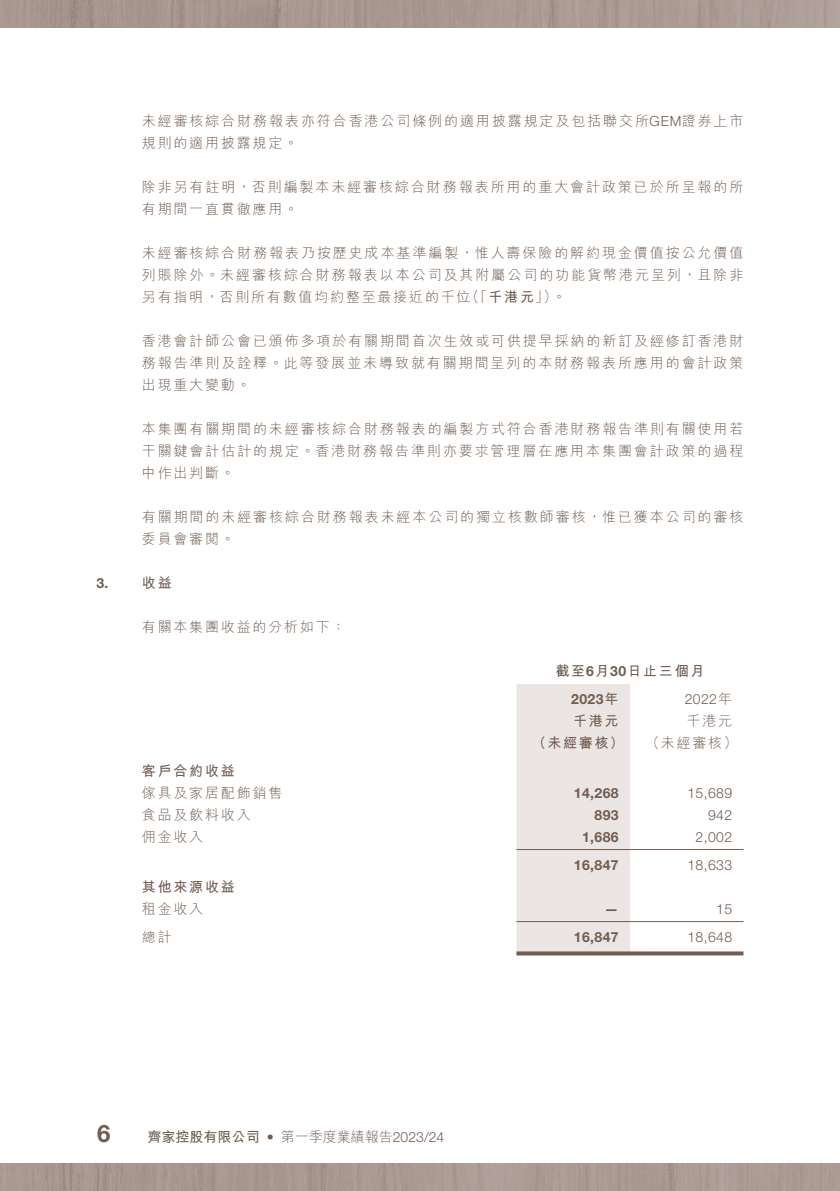
<style>
.page{position:relative;width:840px;height:1191px;background:#fff}
.page>*{position:absolute;margin:0;border:0;box-sizing:border-box;transform-origin:0 0}
.t1{font:700 24px "Helvetica Neue LT Std";color:#725d51}
.t2{font:300 14px/22px "M Hei HK";letter-spacing:.135em;color:#725d51}
.t3{font:700 14px "Helvetica Neue LT Std";letter-spacing:.03em;color:#725d51}
.t4{font:300 14px "Helvetica Neue LT Std";letter-spacing:.03em;color:#725d51}
.t5{font:700 14px "M Hei HK";letter-spacing:.13em;color:#725d51}
.t6{font:700 14px "M Hei HK";color:#725d51}
.s1{font-family:"Helvetica Neue LT Std"}
.s2{font-weight:700}
.s3{font-family:"M Hei HK"}
.s4{font-family:"Helvetica Neue LT Std";font-weight:300}
.s5{font-weight:300}
</style>
<div class="page">
<img style="left:0;top:0;width:840px;height:1191px">
<div style="left:0;top:28px;width:839px;height:1134px;background:#fff"></div>
<div style="left:516px;top:684px;width:113px;height:267px;background:#ebe5e3"></div>
<hr style="left:516px;top:849px;width:113px;height:1px;background:#725d51">
<hr style="left:629px;top:849px;width:114px;height:1px;background:#725d51">
<hr style="left:516px;top:921px;width:113px;height:1px;background:#725d51">
<hr style="left:629px;top:921px;width:114px;height:1px;background:#725d51">
<svg style="left:516px;top:951px;width:113px;height:4px"></svg>
<svg style="left:629px;top:951px;width:114px;height:4px"></svg>
<p class="t2" style="left:142px;top:110px;width:602px">未經審核綜合財務報表亦符合香港公司條例的適用披露規定及包括聯交所<span class="s1">GEM</span>證券上市規則的適用披露規定。</p>
<p class="t2" style="left:142px;top:176px;width:602px">除非另有註明，否則編製本未經審核綜合財務報表所用的重大會計政策已於所呈報的所有期間一直貫徹應用。</p>
<p class="t2" style="left:142px;top:242px;width:602px;text-align:justify">未經審核綜合財務報表乃按歷史成本基準編製，惟人壽保險的解約現金價值按公允價值列賬除外。未經審核綜合財務報表以本公司及其附屬公司的功能貨幣港元呈列，且除非另有指明，否則所有數值均約整至最接近的千位（「<span class="s2">千港元</span>」）。</p>
<p class="t2" style="left:142px;top:330px;width:602px;text-align:justify">香港會計師公會已頒佈多項於有關期間首次生效或可供提早採納的新訂及經修訂香港財務報告準則及詮釋。此等發展並未導致就有關期間呈列的本財務報表所應用的會計政策出現重大變動。</p>
<p class="t2" style="left:142px;top:418px;width:602px;text-align:justify">本集團有關期間的未經審核綜合財務報表的編製方式符合香港財務報告準則有關使用若干關鍵會計估計的規定。香港財務報告準則亦要求管理層在應用本集團會計政策的過程中作出判斷。</p>
<p class="t2" style="left:142px;top:506px;width:602px">有關期間的未經審核綜合財務報表未經本公司的獨立核數師審核，惟已獲本公司的審核委員會審閱。</p>
<p class="t3" style="left:96px;top:574px;width:77px">3. <span class="s3">收益</span></p>
<p class="t2" style="left:142px;top:616px;width:205px">有關本集團收益的分析如下：</p>
<p class="t5" style="left:555px;top:661px;width:151px">截至<span class="s1">6</span>月<span class="s1">30</span>日止三個月</p>
<p class="t3" style="left:571px;top:690px;width:49px">2023<span class="s3">年</span></p>
<p class="t4" style="left:684px;top:690px;width:49px">2022<span class="s3">年</span></p>
<p class="t5" style="left:572px;top:711px;width:47px">千港元</p>
<p class="t2" style="left:686px;top:710px;width:47px">千港元</p>
<p class="t5" style="left:532px;top:733px;width:93px">（未經審核）</p>
<p class="t2" style="left:645px;top:732px;width:93px">（未經審核）</p>
<p class="t5" style="left:142px;top:761px;width:94px">客戶合約收益</p>
<p class="t2" style="left:142px;top:782px;width:142px">傢具及家居配飾銷售</p>
<p class="t3" style="left:573px;top:784px;width:46px">14,268</p>
<p class="t4" style="left:687px;top:784px;width:46px">15,689</p>
<p class="t2" style="left:142px;top:804px;width:110px">食品及飲料收入</p>
<p class="t3" style="left:594px;top:806px;width:26px">893</p>
<p class="t4" style="left:707px;top:806px;width:26px">942</p>
<p class="t2" style="left:142px;top:826px;width:63px">佣金收入</p>
<p class="t3" style="left:581px;top:828px;width:38px">1,686</p>
<p class="t4" style="left:695px;top:828px;width:38px">2,002</p>
<p class="t3" style="left:573px;top:856px;width:46px">16,847</p>
<p class="t4" style="left:687px;top:856px;width:46px">18,633</p>
<p class="t5" style="left:142px;top:877px;width:94px">其他來源收益</p>
<p class="t2" style="left:142px;top:898px;width:63px">租金收入</p>
<p class="t3" style="left:604px;top:900px;width:15px">—</p>
<p class="t4" style="left:715px;top:900px;width:17px">15</p>
<p class="t2" style="left:142px;top:926px;width:31px">總計</p>
<p class="t3" style="left:573px;top:928px;width:46px">16,847</p>
<p class="t4" style="left:687px;top:928px;width:46px">18,648</p>
<h1 class="t1" style="left:97px;top:1118px;width:15px">6</h1>
<p class="t6" style="left:147px;top:1127px;width:298px">齊家控股有限公司 <span class="s4">•</span> <span class="s5">第一季度業績報告</span><span class="s4">2023/24</span></p>
</div>
